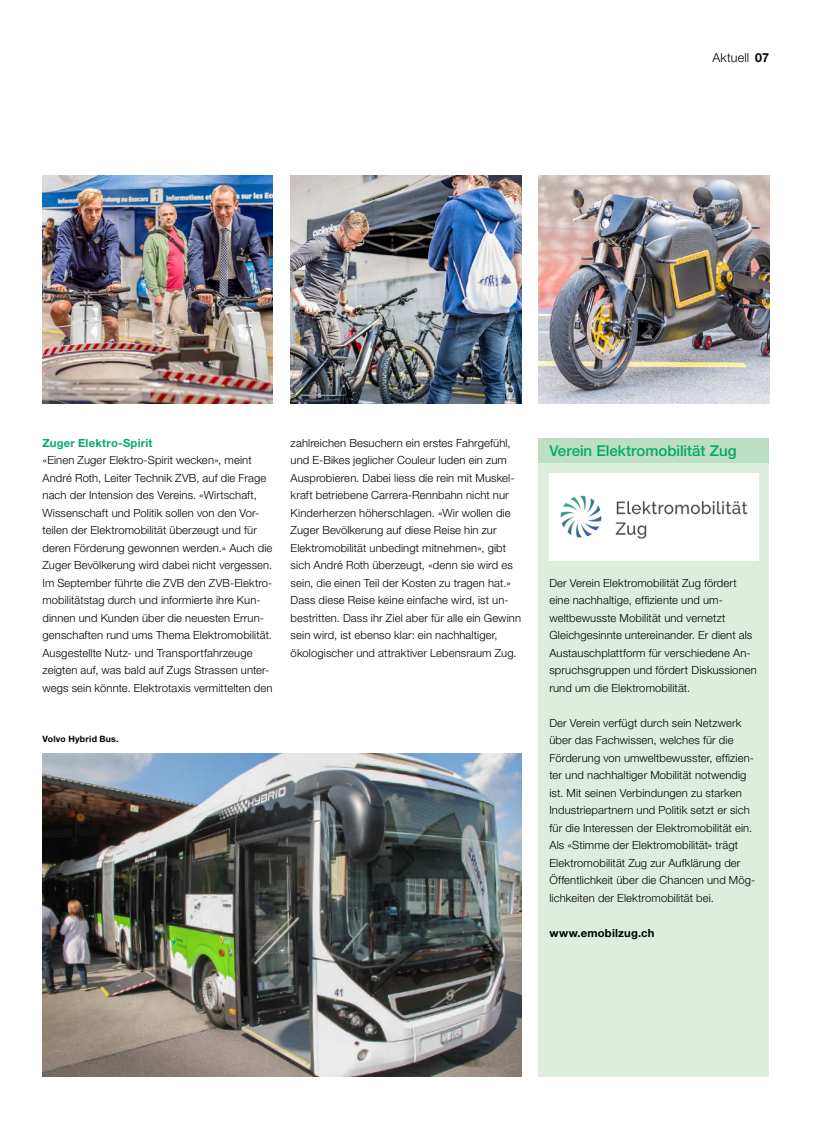
<style>
.page{position:relative;width:833px;height:1134px;background:#fff}
.page>*{position:absolute;margin:0;border:0;box-sizing:border-box;transform-origin:0 0}
.Infotabelle_Kopfzeil{font:500 15px "Helvetica Neue LT Std";color:#00ab67}
.t1{font:300 12.5px "Helvetica Neue LT Std";letter-spacing:.01em;color:#000}
.Grundtext{font:300 11.25px/17.5px "Helvetica Neue LT Std";letter-spacing:.01em;color:#000}
.Zwischentitel_klein{font:700 11.25px "Helvetica Neue LT Std";letter-spacing:.02em;color:#00ab67}
.Grundtext-2{font:700 11.25px "Helvetica Neue LT Std";letter-spacing:.015em;color:#000}
.Bildlegende{font:700 8.75px "Helvetica Neue LT Std";letter-spacing:.025em;color:#000}
.s1{font-weight:700}
</style>
<div class="page">
<div style="left:539px;top:438px;width:230px;height:25px;background:#bcdec2"></div>
<div style="left:539px;top:463px;width:230px;height:614px;background:#ddeedf"></div>
<img style="left:43px;top:753px;width:478px;height:324px">
<img style="left:43px;top:176px;width:230px;height:227px">
<img style="left:291px;top:176px;width:230px;height:227px">
<img style="left:539px;top:176px;width:230px;height:227px">
<div style="left:549px;top:473px;width:209px;height:88px;background:#fff"></div>
<img style="left:560px;top:495px;width:188px;height:44px">
<p class="t1" style="left:712px;top:50px;width:58px">Aktuell <span class="s1">07</span></p>
<p class="Zwischentitel_klein" style="left:43px;top:436px;width:111px">Zuger Elektro-Spirit</p>
<p class="Grundtext" style="left:43px;top:451px;width:232px">«Einen Zuger Elektro-Spirit wecken», meint André Roth, Leiter Technik ZVB, auf die Frage nach der Intension des Vereins. «Wirtschaft, Wissenschaft und Politik sollen von den Vor&shy;teilen der Elektromobilität überzeugt und für deren Förderung gewonnen werden.» Auch die Zuger Bevölkerung wird dabei nicht vergessen.<br>Im September führte die ZVB den ZVB-Elektro&shy;mobilitätstag durch und informierte ihre Kun&shy;dinnen und Kunden über die neuesten Errun&shy;genschaften rund ums Thema Elektromobilität.<br>Ausgestellte Nutz- und Transportfahrzeuge zeigten auf, was bald auf Zugs Strassen unter&shy;wegs sein könnte. Elektrotaxis vermittelten den</p>
<p class="Bildlegende" style="left:43px;top:733px;width:78px">Volvo Hybrid Bus.</p>
<p class="Grundtext" style="left:291px;top:434px;width:232px">zahlreichen Besuchern ein erstes Fahrgefühl, und E-Bikes jeglicher Couleur luden ein zum Ausprobieren. Dabei liess die rein mit Muskel&shy;kraft betriebene Carrera-Rennbahn nicht nur Kinderherzen höherschlagen. «Wir wollen die Zuger Bevölkerung auf diese Reise hin zur Elektromobilität unbedingt mitnehmen», gibt sich André Roth überzeugt, «denn sie wird es sein, die einen Teil der Kosten zu tragen hat.» Dass diese Reise keine einfache wird, ist un&shy;bestritten. Dass ihr Ziel aber für alle ein Gewinn sein wird, ist ebenso klar: ein nachhaltiger, ökologischer und attraktiver Lebensraum Zug.</p>
<p class="Infotabelle_Kopfzeil" style="left:549px;top:442px;width:189px">Verein Elektromobilität Zug</p>
<p class="Grundtext" style="left:549px;top:574px;width:209px">Der Verein Elektromobilität Zug fördert eine nachhaltige, effiziente und um&shy;weltbewusste Mobilität und vernetzt Gleichgesinnte untereinander. Er dient als Austauschplattform für verschiedene An&shy;spruchsgruppen und fördert Diskussionen rund um die Elektromobilität.</p>
<p class="Grundtext" style="left:549px;top:714px;width:207px">Der Verein verfügt durch sein Netzwerk über das Fachwissen, welches für die Förderung von umweltbewusster, effizien&shy;ter und nachhaltiger Mobilität notwendig ist. Mit seinen Verbindungen zu starken Industriepartnern und Politik setzt er sich für die Interessen der Elektromobilität ein.<br>Als «Stimme der Elektromobilität» trägt Elektromobilität Zug zur Aufklärung der Öffentlichkeit über die Chancen und Mög&shy;lichkeiten der Elektromobilität bei.</p>
<p class="Grundtext-2" style="left:549px;top:926px;width:107px">www.emobilzug.ch</p>
</div>
